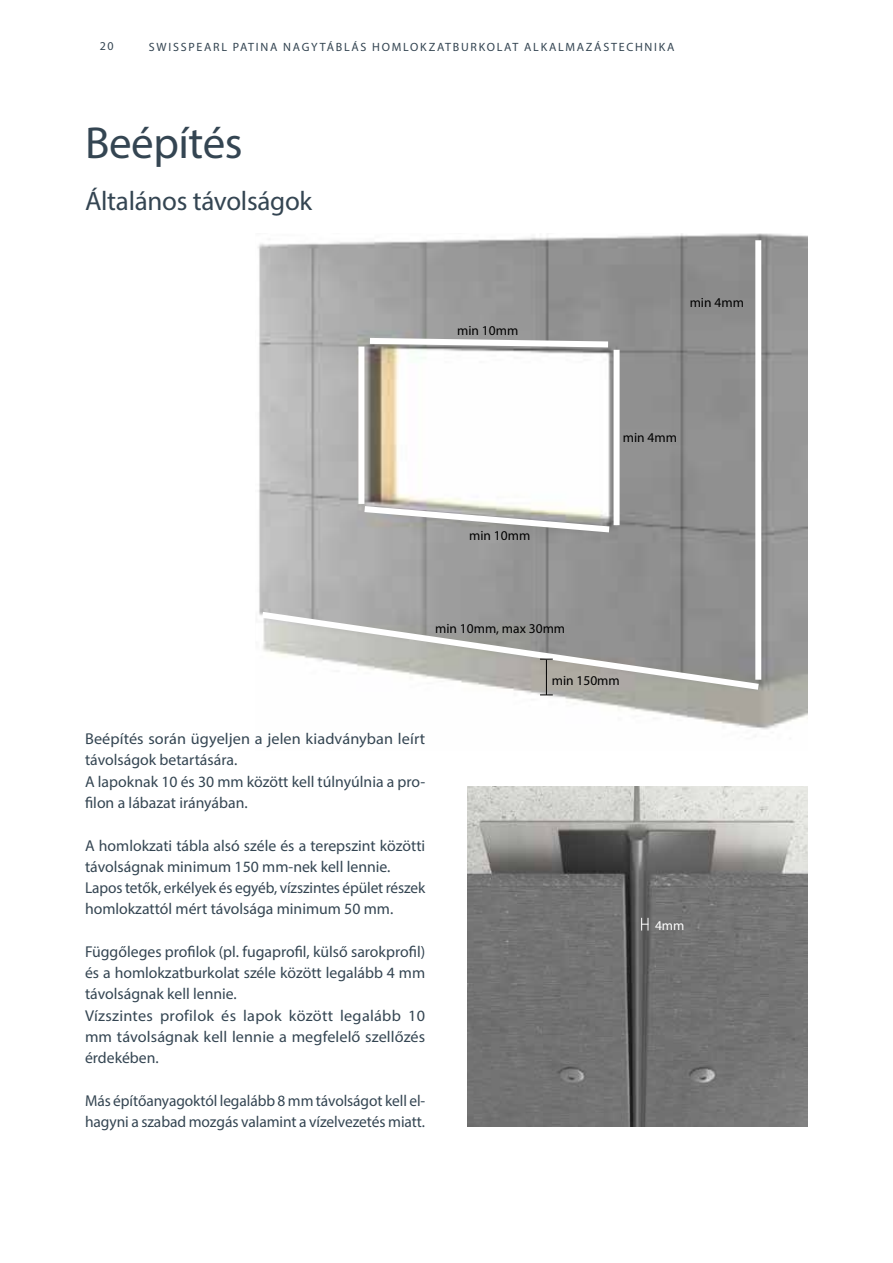
<style>
.page{position:relative;width:893px;height:1263px;background:#fff}
.page>*{position:absolute;margin:0;border:0;box-sizing:border-box;transform-origin:0 0}
.t1{font:45px "Myriad Pro";letter-spacing:-.01em;color:#344552}
.t2{font:27px "Myriad Pro";letter-spacing:-.01em;color:#344552}
.t3{font:15.75px/21.3px "Myriad Pro";color:#344552}
.t4{font:13.5px "Myriad Pro";color:#000}
.t5{font:13.5px "Myriad Pro";color:#fff}
.t6{font:12px "Myriad Pro";letter-spacing:.145em;color:#344552}
</style>
<div class="page">
<img style="left:258px;top:234px;width:550px;height:496px">
<div style="left:358px;top:347px;width:6px;height:157px;background:#fff"></div>
<div style="left:614px;top:350px;width:6px;height:175px;background:#fff"></div>
<svg style="left:364px;top:335px;width:250px;height:15px"></svg>
<svg style="left:358px;top:503px;width:258px;height:33px"></svg>
<div style="left:755px;top:240px;width:6px;height:440px;background:#fff"></div>
<svg style="left:258px;top:608px;width:507px;height:87px"></svg>
<img style="left:468px;top:787px;width:340px;height:340px">
<svg style="left:641px;top:918px;width:8px;height:12px"></svg>
<p class="t6" style="left:100px;top:38px;width:15px">20</p>
<p class="t6" style="left:149px;top:39px;width:527px">SWISSPEARL PATINA NAGYTÁBLÁS HOMLOKZATBURKOLAT ALKALMAZÁSTECHNIKA</p>
<h1 class="t1" style="left:85px;top:115px;width:159px">Beépítés</h1>
<h2 class="t2" style="left:85px;top:185px;width:229px">Általános távolságok</h2>
<p class="t4" style="left:457px;top:322px;width:63px">min 10mm</p>
<p class="t4" style="left:690px;top:294px;width:56px">min 4mm</p>
<p class="t4" style="left:623px;top:429px;width:56px">min 4mm</p>
<p class="t4" style="left:469px;top:527px;width:63px">min 10mm</p>
<p class="t4" style="left:435px;top:620px;width:132px">min 10mm, max 30mm</p>
<p class="t4" style="left:552px;top:672px;width:70px">min 150mm</p>
<p class="t3" style="left:85px;top:728px;width:342px">Beépítés során ügyeljen a jelen kiadványban leírt távolságok betartására.<br>A lapoknak 10 és 30 mm között kell túlnyúlnia a pro&shy;filon a lábazat irányában.</p>
<p class="t3" style="left:85px;top:834px;width:342px">A homlokzati tábla alsó széle és a terepszint közötti távolságnak minimum 150 mm-nek kell lennie.<br>Lapos tetők, erkélyek és egyéb, vízszintes épület részek homlokzattól mért távolsága minimum 50 mm.</p>
<p class="t3" style="left:85px;top:941px;width:342px">Függőleges profilok (pl. fugaprofil, külső sarokprofil) és a homlokzatburkolat széle között legalább 4 mm távolságnak kell lennie.<br>Vízszintes profilok és lapok között legalább 10 mm távolságnak kell lennie a megfelelő szellőzés érdekében.</p>
<p class="t3" style="left:85px;top:1089px;width:342px">Más építőanyagoktól legalább 8 mm távolságot kell el&shy;hagyni a szabad mozgás valamint a vízelvezetés miatt.</p>
<p class="t5" style="left:655px;top:917px;width:31px">4mm</p>
</div>
